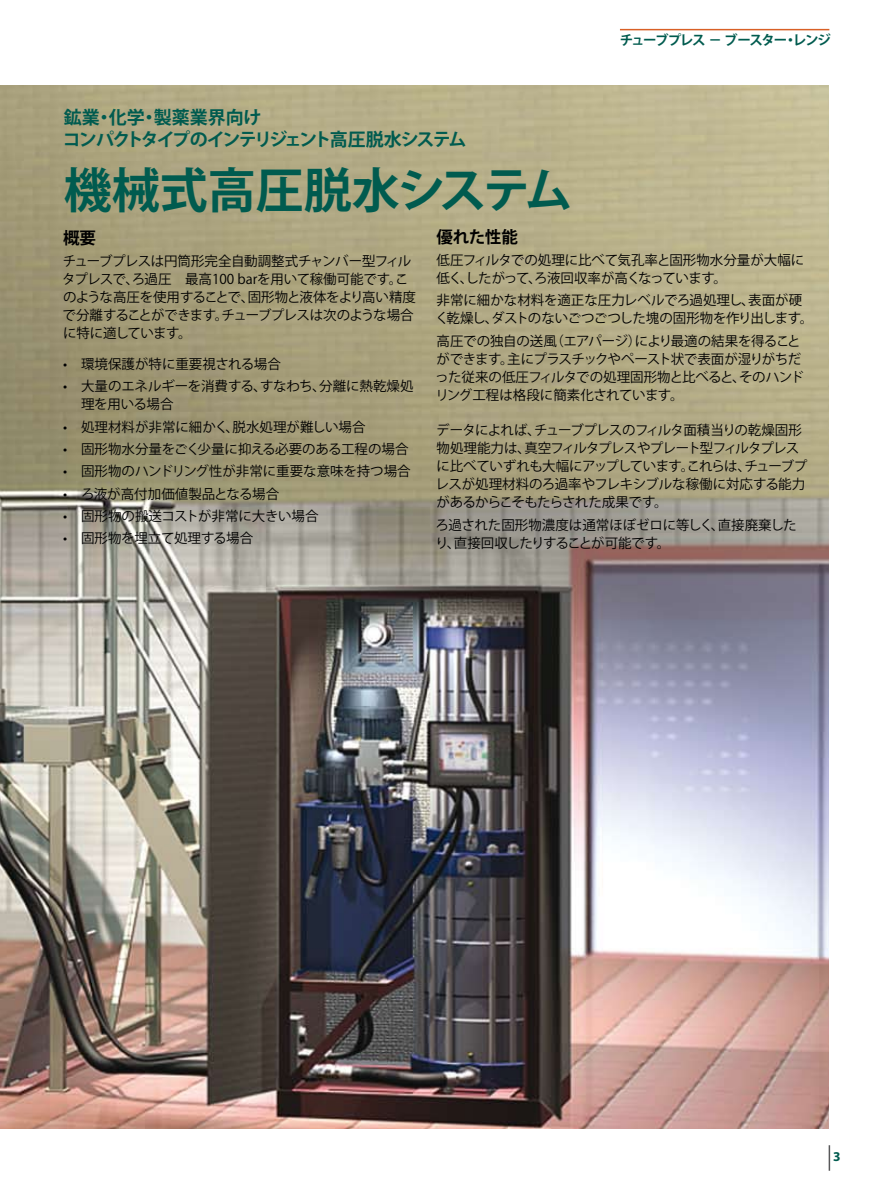
<style>
.page{position:relative;width:893px;height:1191px;background:#fff}
.page>*{position:absolute;margin:0;border:0;box-sizing:border-box;transform-origin:0 0}
.t1{font:700 48px "Koz Go Pro";color:#005b4f}
.t2{font:700 18px/22.2px "Koz Go Pro";letter-spacing:-.09em;color:#005b4f}
.t3{font:700 16.5px "Koz Go Pro";letter-spacing:-.01em;color:#000}
.t4{font:13.5px/18px "Koz Go Pro";letter-spacing:-.02em;color:#000}
.t5{font:13.5px/18px "Koz Go Pro";color:#000}
.t6{font:13.5px/18px "Koz Go Pro";letter-spacing:-.045em;color:#000}
.t7{font:700 13.5px "Koz Go Pro";letter-spacing:-.095em;color:#005b4f}
.t8{font:700 13.5px "Myriad Pro";color:#005b4f}
</style>
<div class="page">
<svg style="left:829px;top:1145px;width:1px;height:25px"></svg>
<hr style="left:620px;top:29px;width:209px;height:1px;background:#d96026">
<img style="left:0;top:85px;width:828px;height:1043px">
<p class="t7" style="left:620px;top:32px;width:212px">チューブプレス － ブースター・レンジ</p>
<h2 class="t2" style="left:63px;top:107px;width:405px">鉱業・化学・製薬業界向け<br>コンパクトタイプのインテリジェント高圧脱水システム</h2>
<h1 class="t1" style="left:64px;top:159px;width:510px">機械式高圧脱水システム</h1>
<p class="t3" style="left:63px;top:227px;width:34px">概要</p>
<p class="t4" style="left:62px;top:253px;width:355px">チューブプレスは円筒形完全自動調整式チャンバー型フィルタプレスで、ろ過圧　最高100 barを用いて稼働可能です。このような高圧を使用することで、固形物と液体をより高い精度で分離することができます。チューブプレスは次のような場合に特に適しています。</p>
<p class="t5" style="left:63px;top:355px;width:219px">• 環境保護が特に重要視される場合</p>
<p class="t4" style="left:81px;top:378px;width:334px;text-indent:-18px">• 大量のエネルギーを消費する、すなわち、分離に熱乾燥処理を用いる場合</p>
<p class="t5" style="left:63px;top:418px;width:304px">• 処理材料が非常に細かく、脱水処理が難しい場合</p>
<p class="t5" style="left:63px;top:440px;width:347px">• 固形物水分量をごく少量に抑える必要のある工程の場合</p>
<p class="t5" style="left:63px;top:463px;width:349px">• 固形物のハンドリング性が非常に重要な意味を持つ場合</p>
<p class="t5" style="left:63px;top:485px;width:218px">• ろ液が高付加価値製品となる場合</p>
<p class="t5" style="left:63px;top:507px;width:257px">• 固形物の搬送コストが非常に大きい場合</p>
<p class="t4" style="left:63px;top:529px;width:192px">• 固形物を埋立て処理する場合</p>
<p class="t3" style="left:437px;top:226px;width:83px">優れた性能</p>
<p class="t5" style="left:437px;top:251px;width:369px">低圧フィルタでの処理に比べて気孔率と固形物水分量が大幅に低く、したがって、ろ液回収率が高くなっています。</p>
<p class="t5" style="left:435px;top:292px;width:379px">非常に細かな材料を適正な圧力レベルでろ過処理し、表面が硬く乾燥し、ダストのないごつごつした塊の固形物を作り出します。</p>
<p class="t4" style="left:435px;top:332px;width:370px">高圧での独自の送風（エアパージ）により最適の結果を得ることができます。主にプラスチックやペースト状で表面が湿りがちだった従来の低圧フィルタでの処理固形物と比べると、そのハンドリング工程は格段に簡素化されています。</p>
<p class="t6" style="left:436px;top:422px;width:373px">データによれば、チューブプレスのフィルタ面積当りの乾燥固形物処理能力は、真空フィルタプレスやプレート型フィルタプレスに比べていずれも大幅にアップしています。これらは、チューブプレスが処理材料のろ過率やフレキシブルな稼働に対応する能力があるからこそもたらされた成果です。</p>
<p class="t4" style="left:435px;top:516px;width:363px">ろ過された固形物濃度は通常ほぼゼロに等しく、直接廃棄したり、直接回収したりすることが可能です。</p>
<p class="t8" style="left:833px;top:1147px;width:9px">3</p>
</div>
